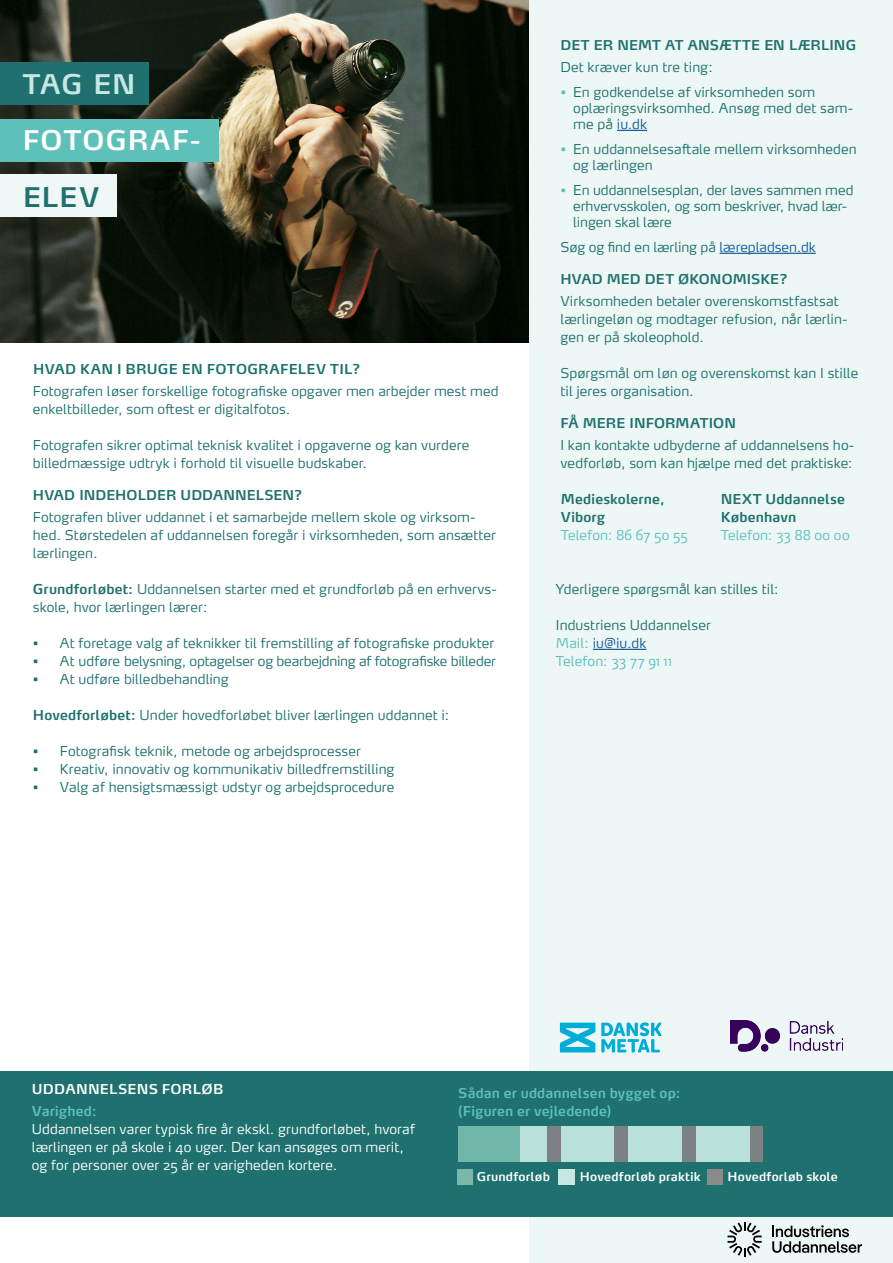
<style>
.page{position:relative;width:893px;height:1263px;background:#fff}
.page>*{position:absolute;margin:0;border:0;box-sizing:border-box;transform-origin:0 0}
.OVERSKRIFT{font:600 27px "Max";letter-spacing:.05em;color:#fff}
.OVERSKRIFT-2{font:600 27px "Max";color:#c7e7e1}
.OVERSKRIFT-3{font:600 27px "Max";color:#1f706e}
.BRØDTEKST{font:300 13.5px/18px "Max OT";letter-spacing:.005em;color:#1e716e}
.Under_Mellemrubrik{font:300 13.5px/18px "Max OT";letter-spacing:.005em;color:#fff}
.MELLEMRUBRIK{font:600 13.5px "Max";letter-spacing:.005em;color:#1f706e}
.BRØDTEKST-2{font:300 13.5px "Max OT";letter-spacing:-.015em;color:#1e716e}
.BRØDTEKST-3{font:300 13.5px "Max OT";letter-spacing:.01em;color:#5ebfbb}
.Under_Mellemrubrik-2{font:600 13.5px "Max OT";letter-spacing:.005em;color:#5ebfbb}
.BRØDTEKST-4{font:600 13.5px/18px "Max OT";letter-spacing:.005em;color:#1e716e}
.MELLEMRUBRIK-2{font:600 13.5px "Max OT";letter-spacing:.025em;color:#17716d}
.MELLEMRUBRIK-3{font:600 13.5px "Max OT";letter-spacing:.015em;color:#fff}
.t1{font:600 12px "Max OT";letter-spacing:.015em;color:#fff}
.s1{font-weight:600;color:#1f706e}
.s2{color:#5ebfbb}
.s3{color:#175d9e}
.s4{font-weight:600;color:#5ebfbb}
</style>
<div class="page">
<div style="left:529px;top:0;width:364px;height:1263px;background:#edf7f5"></div>
<div style="left:0;top:1071px;width:893px;height:146px;background:#1e716e"></div>
<img style="left:0;top:0;width:529px;height:342px">
<hr style="left:617px;top:130px;width:30px;height:1px;background:#175d9e">
<hr style="left:719px;top:253px;width:97px;height:1px;background:#175d9e">
<div style="left:0;top:63px;width:149px;height:42px;background:#1f706e"></div>
<div style="left:0;top:175px;width:116px;height:42px;background:#eff8f6"></div>
<div style="left:0;top:119px;width:219px;height:43px;background:#5dc1ba"></div>
<div style="left:558px;top:1169px;width:17px;height:15px;background:#c7e7e1"></div>
<div style="left:707px;top:1169px;width:16px;height:16px;background:#8b8b8b"></div>
<div style="left:457px;top:1170px;width:16px;height:15px;background:#7bb8ab"></div>
<hr style="left:593px;top:649px;width:53px;height:1px;background:#175d9e">
<div style="left:519px;top:1126px;width:28px;height:35px;background:#b8e1da"></div>
<div style="left:547px;top:1126px;width:14px;height:35px;background:#7d8183"></div>
<div style="left:561px;top:1126px;width:54px;height:35px;background:#b8e1da"></div>
<div style="left:615px;top:1126px;width:14px;height:35px;background:#7d8183"></div>
<div style="left:749px;top:1126px;width:14px;height:35px;background:#7d8183"></div>
<div style="left:458px;top:1126px;width:61px;height:35px;background:#6eb6a9"></div>
<div style="left:629px;top:1126px;width:53px;height:35px;background:#b8e1da"></div>
<div style="left:682px;top:1126px;width:14px;height:35px;background:#7d8183"></div>
<div style="left:696px;top:1126px;width:53px;height:35px;background:#b8e1da"></div>
<svg style="left:601px;top:1022px;width:61px;height:30px"></svg>
<svg style="left:560px;top:1023px;width:35px;height:29px"></svg>
<svg style="left:772px;top:1225px;width:90px;height:28px"></svg>
<svg style="left:727px;top:1222px;width:35px;height:34px"></svg>
<img style="left:730px;top:1020px;width:113px;height:31px">
<p class="OVERSKRIFT-2" style="left:23px;top:68px;width:114px">TAG EN</p>
<p class="OVERSKRIFT" style="left:23px;top:123px;width:180px">FOTOGRAF-</p>
<p class="OVERSKRIFT-3" style="left:23px;top:180px;width:78px">ELEV</p>
<p class="MELLEMRUBRIK-2" style="left:33px;top:360px;width:329px">HVAD KAN I BRUGE EN FOTOGRAFELEV TIL?</p>
<p class="BRØDTEKST" style="left:33px;top:382px;width:467px">Fotografen løser forskellige fotografiske opgaver men arbejder mest med enkeltbilleder, som oftest er digitalfotos.</p>
<p class="BRØDTEKST" style="left:33px;top:436px;width:438px">Fotografen sikrer optimal teknisk kvalitet i opgaverne og kan vurdere billedmæssige udtryk i forhold til visuelle budskaber.</p>
<p class="MELLEMRUBRIK" style="left:33px;top:486px;width:271px">HVAD INDEHOLDER UDDANNELSEN?</p>
<p class="BRØDTEKST" style="left:33px;top:508px;width:465px">Fotografen bliver uddannet i et samarbejde mellem skole og virksom&shy;hed. Størstedelen af uddannelsen foregår i virksomheden, som ansætter lærlingen.</p>
<p class="BRØDTEKST" style="left:33px;top:580px;width:465px"><span class="s1">Grundforløbet:</span> Uddannelsen starter med et grundforløb på en erhvervs&shy;skole, hvor lærlingen lærer:</p>
<p class="BRØDTEKST" style="left:33px;top:634px;width:463px">• At foretage valg af teknikker til fremstilling af fotografiske produkter</p>
<p class="BRØDTEKST-2" style="left:33px;top:653px;width:464px">• At udføre belysning, optagelser og bearbejdning af fotografiske billeder</p>
<p class="BRØDTEKST" style="left:33px;top:670px;width:197px">• At udføre billedbehandling</p>
<p class="BRØDTEKST" style="left:33px;top:706px;width:418px"><span class="s1">Hovedforløbet:</span> Under hovedforløbet bliver lærlingen uddannet i:</p>
<p class="BRØDTEKST" style="left:33px;top:742px;width:329px">• Fotografisk teknik, metode og arbejdsprocesser</p>
<p class="BRØDTEKST" style="left:33px;top:760px;width:363px">• Kreativ, innovativ og kommunikativ billedfremstilling</p>
<p class="BRØDTEKST" style="left:33px;top:778px;width:363px">• Valg af hensigtsmæssigt udstyr og arbejdsprocedure</p>
<p class="MELLEMRUBRIK" style="left:560px;top:36px;width:297px">DET ER NEMT AT ANSÆTTE EN LÆRLING</p>
<p class="BRØDTEKST" style="left:560px;top:58px;width:154px">Det kræver kun tre ting:</p>
<p class="BRØDTEKST" style="left:573px;top:84px;width:281px;line-height:16.2px;text-indent:-13px"><span class="s2">•</span> En godkendelse af virksomheden som oplæringsvirksomhed. Ansøg med det sam&shy;me på <span class="s3">iu.dk</span></p>
<p class="BRØDTEKST" style="left:573px;top:141px;width:285px;line-height:16.2px;text-indent:-13px"><span class="s2">•</span> En uddannelsesaftale mellem virksomheden og lærlingen</p>
<p class="BRØDTEKST" style="left:573px;top:182px;width:282px;line-height:16.2px;text-indent:-13px"><span class="s2">•</span> En uddannelsesplan, der laves sammen med erhvervsskolen, og som beskriver, hvad lær&shy;lingen skal lære</p>
<p class="BRØDTEKST" style="left:560px;top:238px;width:257px">Søg og find en lærling på <span class="s3">lærepladsen.dk</span></p>
<p class="MELLEMRUBRIK" style="left:560px;top:270px;width:229px">HVAD MED DET ØKONOMISKE?</p>
<p class="BRØDTEKST" style="left:560px;top:292px;width:289px">Virksomheden betaler overenskomstfastsat lærlingeløn og modtager refusion, når lærlin&shy;gen er på skoleophold.</p>
<p class="BRØDTEKST" style="left:560px;top:364px;width:299px">Spørgsmål om løn og overenskomst kan I stille til jeres organisation.</p>
<p class="MELLEMRUBRIK" style="left:560px;top:414px;width:177px">FÅ MERE INFORMATION</p>
<p class="BRØDTEKST" style="left:560px;top:436px;width:295px">I kan kontakte udbyderne af uddannelsens ho&shy;vedforløb, som kan hjælpe med det praktiske:</p>
<p class="BRØDTEKST-4" style="left:561px;top:490px;width:105px">Medieskolerne,<br>Viborg</p>
<p class="BRØDTEKST-3" style="left:561px;top:527px;width:129px">Telefon: 86 67 50 55</p>
<p class="BRØDTEKST-4" style="left:721px;top:490px;width:126px">NEXT Uddannelse<br>København</p>
<p class="BRØDTEKST-3" style="left:721px;top:527px;width:130px">Telefon: 33 88 00 00</p>
<p class="BRØDTEKST" style="left:556px;top:580px;width:225px">Yderligere spørgsmål kan stilles til:</p>
<p class="BRØDTEKST" style="left:556px;top:616px;width:156px">Industriens Uddannelser<br><span class="s2">Mail:</span> <span class="s3">iu@iu.dk</span></p>
<p class="BRØDTEKST-3" style="left:556px;top:653px;width:118px">Telefon: 33 77 91 11</p>
<p class="MELLEMRUBRIK-3" style="left:32px;top:1080px;width:193px">UDDANNELSENS FORLØB</p>
<p class="Under_Mellemrubrik" style="left:32px;top:1102px;width:384px"><span class="s4">Varighed:<br></span>Uddannelsen varer typisk fire år ekskl. grundforløbet, hvoraf lærlingen er på skole i 40 uger. Der kan ansøges om merit, og for personer over 25 år er varigheden kortere.</p>
<p class="Under_Mellemrubrik-2" style="left:458px;top:1085px;width:224px">Sådan er uddannelsen bygget op:</p>
<p class="Under_Mellemrubrik-2" style="left:458px;top:1103px;width:155px">(Figuren er vejledende)</p>
<p class="t1" style="left:477px;top:1169px;width:75px">Grundforløb</p>
<p class="t1" style="left:580px;top:1169px;width:122px">Hovedforløb praktik</p>
<p class="t1" style="left:727px;top:1169px;width:112px">Hovedforløb skole</p>
</div>
